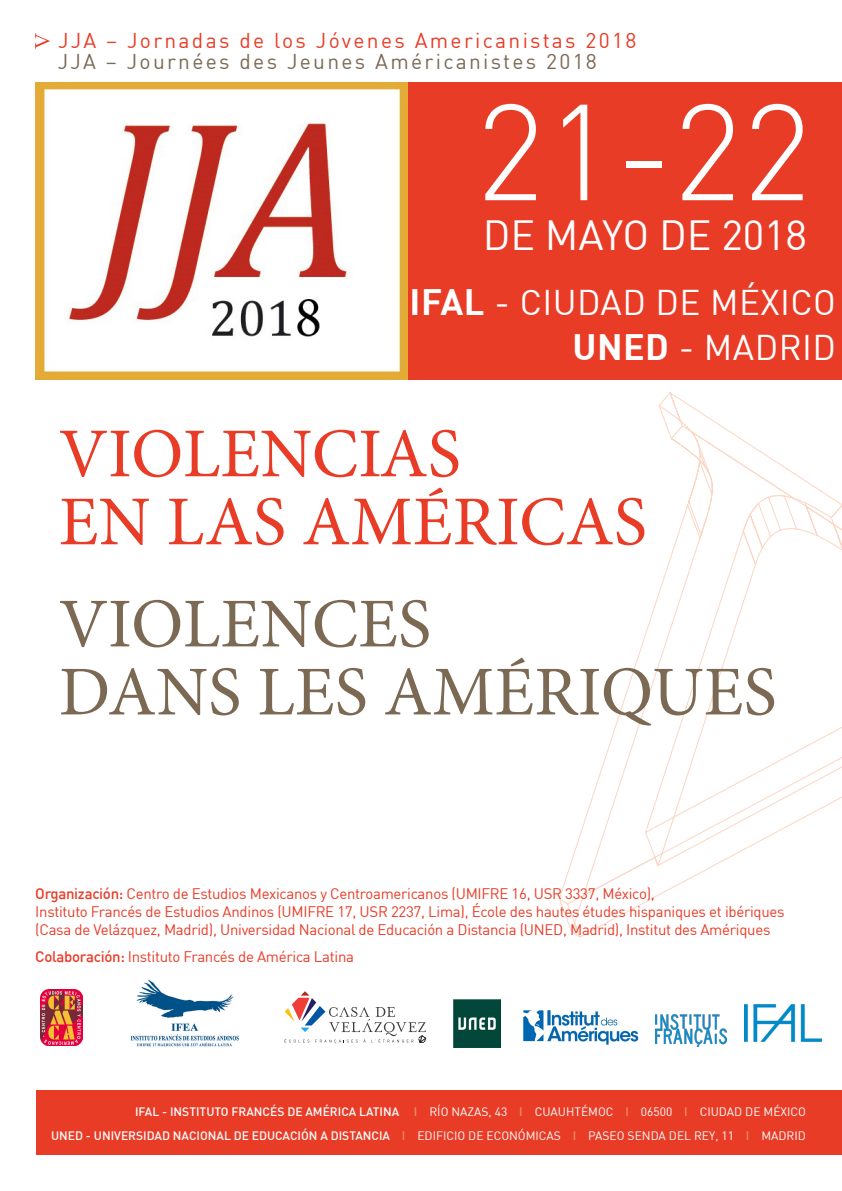
<style>
.page{position:relative;width:842px;height:1191px;background:#fff}
.page>*{position:absolute;margin:0;border:0;box-sizing:border-box;transform-origin:0 0}
.Fecha{font:300 134.2px "DIN";color:#fff}
.t1{font:70px/68px "Minion Pro";color:#7c6954}
.t2{font:70px/68px "Minion Pro";color:#e93c27}
.Fecha-2{font:41.3px "DIN";letter-spacing:-.005em;color:#fff}
.Fecha-3{font:35px "DIN";letter-spacing:.01em;color:#fff}
.Encabezamiento{font:21px/21px "DIN";letter-spacing:.11em;color:#e93c27}
.t3{font:15px/18px "DIN";letter-spacing:-.02em;color:#e93c27}
.Fecha-4{font:500 12px "DIN";color:#fff}
.Fecha-5{font:12px "DIN";color:#fff}
.s1{color:#7c6954}
.s2{font-weight:700;font-size:36px}
.s3{font-size:36px}
.s4{font-weight:500}
.s5{font-weight:500;color:#f18d6a}
.s6{color:#f18d6a}
.s7{font-weight:400}
</style>
<div class="page">
<svg style="left:571px;top:727px;width:271px;height:211px"></svg>
<svg style="left:561px;top:904px;width:207px;height:28px"></svg>
<svg style="left:559px;top:595px;width:230px;height:309px"></svg>
<svg style="left:658px;top:392px;width:184px;height:217px"></svg>
<img style="left:35px;top:82px;width:373px;height:298px">
<div style="left:408px;top:82px;width:434px;height:298px;background:#e93c27"></div>
<svg style="left:35px;top:33px;width:15px;height:16px"></svg>
<div style="left:36px;top:1090px;width:806px;height:65px;background:#e93c27"></div>
<svg style="left:285px;top:991px;width:141px;height:52px"></svg>
<img style="left:130px;top:979px;width:109px;height:68px">
<img style="left:523px;top:1010px;width:115px;height:35px">
<img style="left:41px;top:989px;width:42px;height:56px">
<img style="left:453px;top:999px;width:48px;height:48px">
<img style="left:745px;top:1004px;width:76px;height:37px">
<img style="left:655px;top:1015px;width:71px;height:31px">
<p class="Encabezamiento" style="left:58px;top:30px;width:580px">JJA – Jornadas de los Jóvenes Americanistas 2018<br><span class="s1">JJA – Journées des Jeunes Américanistes 2018</span></p>
<p class="Fecha" style="left:476px;top:69px;width:337px">21-22</p>
<p class="Fecha-2" style="left:483px;top:209px;width:326px">DE MAYO DE 2018</p>
<p class="Fecha-3" style="left:410px;top:281px;width:428px"><span class="s2">IFAL</span> <span class="s3">-</span> CIUDAD DE MÉXICO</p>
<p class="Fecha-3" style="left:572px;top:325px;width:265px"><span class="s2">UNED</span> <span class="s3">-</span> MADRID</p>
<p class="t2" style="left:59px;top:420px;width:590px">VIOLENCIAS<br>EN LAS AMÉRICAS</p>
<p class="t1" style="left:59px;top:590px;width:719px">VIOLENCES<br>DANS LES AMÉRIQUES</p>
<p class="t3" style="left:35px;top:884px;width:751px"><span class="s4">Organización:</span> Centro de Estudios Mexicanos y Centroamericanos (UMIFRE 16, USR 3337, México),<br>Instituto Francés de Estudios Andinos (UMIFRE 17, USR 2237, Lima), École des hautes études hispaniques et ibériques (Casa de Velázquez, Madrid), Universidad Nacional de Educación a Distancia (UNED, Madrid), Institut des Amériques</p>
<p class="t3" style="left:35px;top:947px;width:320px"><span class="s4">Colaboración:</span> Instituto Francés de América Latina</p>
<p class="Fecha-5" style="left:135px;top:1103px;width:672px"><span class="s4">IFAL - INSTITUTO FRANCÉS DE AMÉRICA LATINA</span> <span class="s5">I</span> RÍO NAZAS, 43 <span class="s5">I</span> CUAUHTÉMOC <span class="s5">I</span> 06500 <span class="s5">I</span> CIUDAD DE MÉXICO</p>
<p class="Fecha-4" style="left:51px;top:1128px;width:756px">UNED - UNIVERSIDAD NACIONAL DE EDUCACIÓN A DISTANCIA <span class="s6">I</span> <span class="s7">EDIFICIO DE ECONÓMICAS</span> <span class="s6">I</span> <span class="s7">PASEO SENDA DEL REY, 11</span> <span class="s6">I</span> <span class="s7">MADRID</span></p>
</div>
